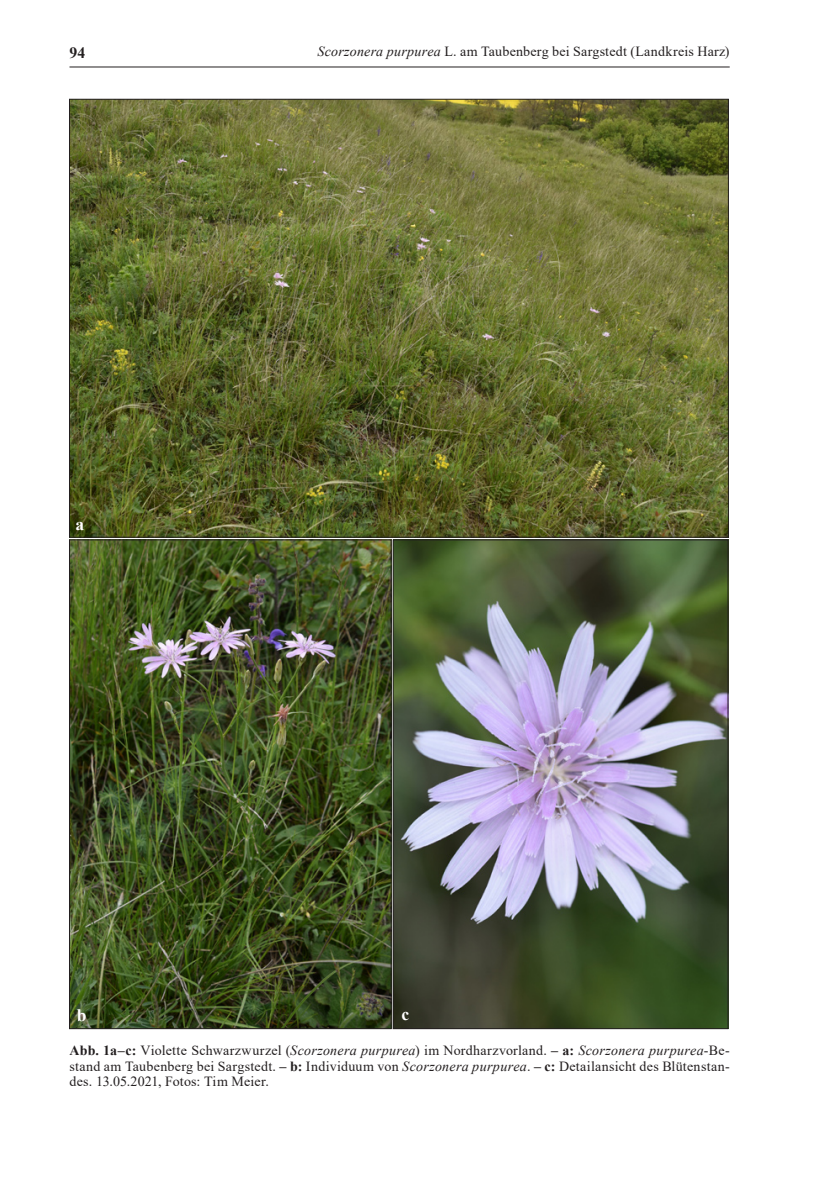
<style>
.page{position:relative;width:829px;height:1191px;background:#fff}
.page>*{position:absolute;margin:0;border:0;box-sizing:border-box;transform-origin:0 0}
.t1{font:700 17.5px "Times New Roman";color:#fff}
.t2{font:700 15.75px "Times New Roman";color:#231f20}
.t3{font:14px/15.8px "Times New Roman";letter-spacing:.015em;color:#231f20;text-align:justify}
.s1{font-style:italic}
.s2{font-weight:700}
</style>
<div class="page">
<hr style="left:69px;top:67px;width:660px;height:1px;background:#231f20">
<img style="left:71px;top:101px;width:655px;height:434px">
<img style="left:71px;top:541px;width:318px;height:486px">
<div style="left:69px;top:539px;width:322px;height:490px;border:1px solid #231f20"></div>
<img style="left:395px;top:541px;width:331px;height:486px">
<div style="left:393px;top:539px;width:335px;height:490px;border:1px solid #231f20"></div>
<p class="t2" style="left:69px;top:41px;width:17px">94</p>
<p class="t3" style="left:317px;top:43px;width:413px"><span class="s1">Scorzonera purpurea</span> L. am Taubenberg bei Sargstedt (Landkreis Harz)</p>
<p class="t1" style="left:75px;top:512px;width:10px">a</p>
<p class="t1" style="left:77px;top:1002px;width:11px">b</p>
<p class="t1" style="left:401px;top:1002px;width:9px">c</p>
<p class="t3" style="left:69px;top:1041px;width:661px"><span class="s2">Abb. 1a–c:</span> Violette Schwarzwurzel (<span class="s1">Scorzonera purpurea</span>) im Nordharzvorland. <span class="s2">– a:</span> <span class="s1">Scorzonera purpurea</span>-Be&shy;stand am Taubenberg bei Sargstedt. <span class="s2">– b:</span> Individuum von <span class="s1">Scorzonera purpurea</span>. <span class="s2">– c:</span> Detailansicht des Blütenstan&shy;des. 13.05.2021, Fotos: Tim Meier.</p>
</div>
